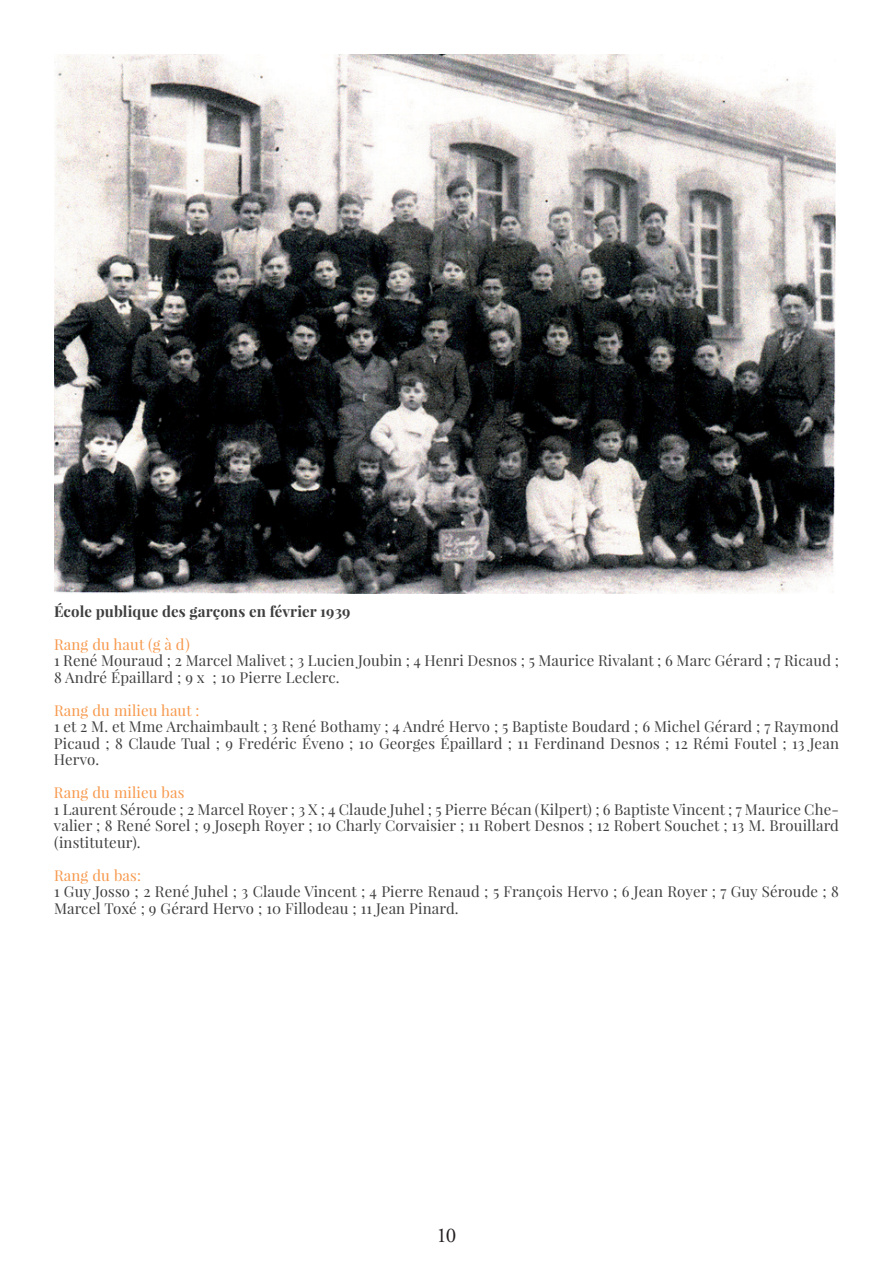
<style>
.page{position:relative;width:893px;height:1263px;background:#fff}
.page>*{position:absolute;margin:0;border:0;box-sizing:border-box;transform-origin:0 0}
.t1{font:21px "Adobe Garamond Pro";color:#231f20}
.t2{font:15px/16.5px "Playfair Display";letter-spacing:.01em;color:#3e3e3f}
.t3{font:15px "Playfair Display";letter-spacing:.01em;color:#f7984b}
.t4{font:700 15px "Playfair Display";letter-spacing:.01em;color:#3e3e3f}
</style>
<div class="page">
<img style="left:54px;top:54px;width:782px;height:539px">
<p class="t4" style="left:54px;top:602px;width:298px">École publique des garçons en février 1939</p>
<p class="t3" style="left:54px;top:635px;width:137px">Rang du haut (g à d)</p>
<p class="t2" style="left:54px;top:652px;width:786px">1 René Mouraud ; 2 Marcel Malivet ; 3 Lucien Joubin ; 4 Henri Desnos ; 5 Maurice Rivalant ; 6 Marc Gérard ; 7 Ricaud ;<br>8 André Épaillard ; 9 x ; 10 Pierre Leclerc.</p>
<p class="t3" style="left:54px;top:701px;width:147px">Rang du milieu haut :</p>
<p class="t2" style="left:54px;top:718px;width:786px;text-align:justify">1 et 2 M. et Mme Archaimbault ; 3 René Bothamy ; 4 André Hervo ; 5 Baptiste Boudard ; 6 Michel Gérard ; 7 Raymond Picaud ; 8 Claude Tual ; 9 Fredéric Éveno ; 10 Georges Épaillard ; 11 Ferdinand Desnos ; 12 Rémi Foutel ; 13 Jean Hervo.</p>
<p class="t3" style="left:54px;top:783px;width:132px">Rang du milieu bas</p>
<p class="t2" style="left:54px;top:801px;width:786px;text-align:justify">1 Laurent Séroude ; 2 Marcel Royer ; 3 X ; 4 Claude Juhel ; 5 Pierre Bécan (Kilpert) ; 6 Baptiste Vincent ; 7 Maurice Che&shy;valier ; 8 René Sorel ; 9 Joseph Royer ; 10 Charly Corvaisier ; 11 Robert Desnos ; 12 Robert Souchet ; 13 M. Brouillard (instituteur).</p>
<p class="t3" style="left:54px;top:866px;width:89px">Rang du bas:</p>
<p class="t2" style="left:54px;top:883px;width:787px">1 Guy Josso ; 2 René Juhel ; 3 Claude Vincent ; 4 Pierre Renaud ; 5 François Hervo ; 6 Jean Royer ; 7 Guy Séroude ; 8<br>Marcel Toxé ; 9 Gérard Hervo ; 10 Fillodeau ; 11 Jean Pinard.</p>
<h1 class="t1" style="left:436px;top:1222px;width:21px">10</h1>
</div>
